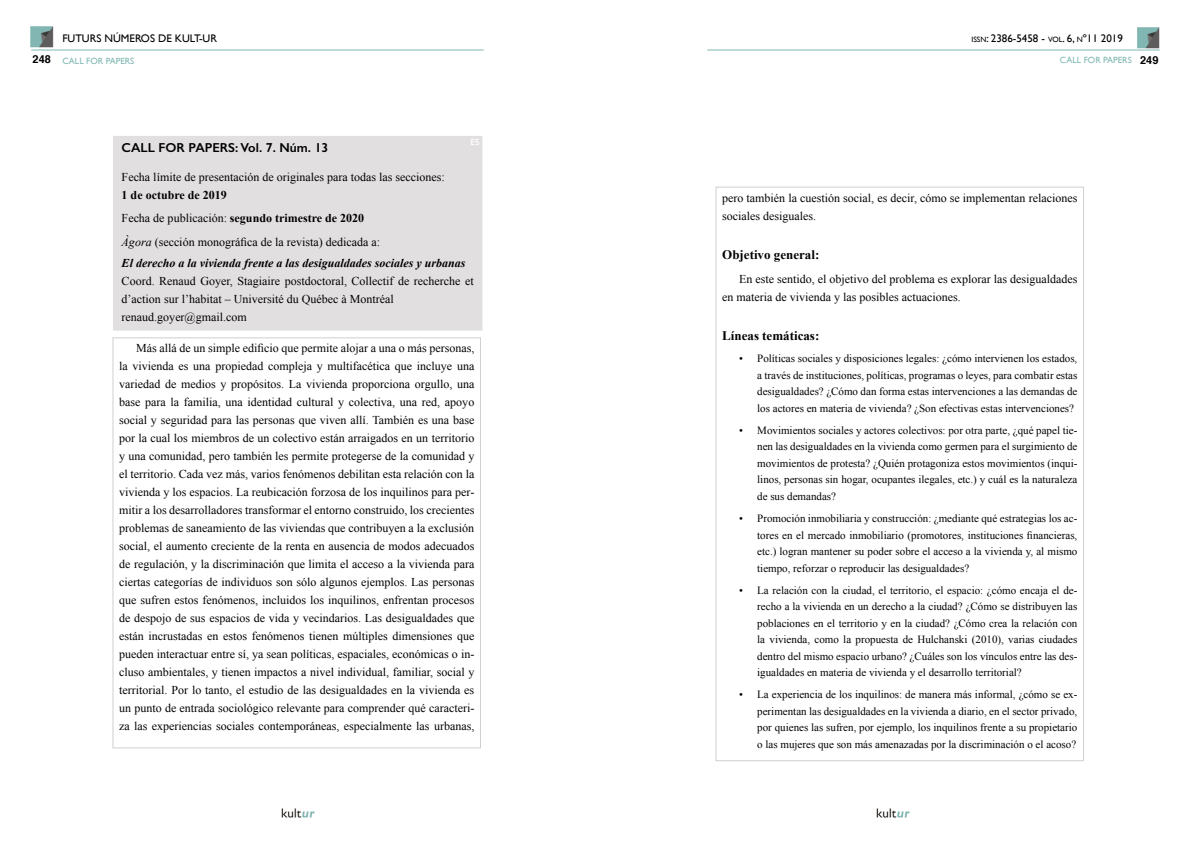
<style>
.page{position:relative;width:1191px;height:842px;background:#fff}
.page>*{position:absolute;margin:0;border:0;box-sizing:border-box;transform-origin:0 0}
.t1{font:700 13px "Times New Roman";color:#000}
.t2{font:600 13px "Gill Sans";color:#000}
.t3{font:12px/18px "Times New Roman";color:#000}
.t4{font:italic 700 12px "Times New Roman";color:#000}
.t5{font:11px/16.5px "Times New Roman";color:#000;text-align:justify}
.t6{font:11px "Gill Sans";color:#000}
.t7{font:11px "Gill Sans";color:#000}
.t8{font:700 11px "Helvetica";color:#000}
.t9{font:9px "Gill Sans";color:#81b8b3}
.t10{font:600 9px "Gill Sans";color:#fff;scale:.9 1}
.s1{font-size:7.7px}
.s2{font-style:inherit}
.s3{font-family:"Helvetica";font-weight:700;font-size:11px;color:#000}
.s4{font-weight:700}
.s5{font-style:italic}
</style>
<div class="page">
<img style="left:30px;top:26px;width:24px;height:22px">
<img style="left:876px;top:808px;width:34px;height:10px">
<img style="left:1137px;top:27px;width:23px;height:21px">
<img style="left:281px;top:808px;width:34px;height:10px">
<hr style="left:31px;top:49px;width:452px;height:1px;background:#81b8b3">
<hr style="left:707px;top:49px;width:452px;height:1px;background:#81b8b3">
<div style="left:114px;top:137px;width:367px;height:192px;background:#e2dfe0"></div>
<div style="left:113px;top:136px;width:369px;height:195px;border:3px solid #e2dfe0"></div>
<div style="left:112px;top:337px;width:369px;height:411px;border:1px solid #d0d0d0"></div>
<p class="t8" style="left:33px;top:50px;width:20px">248</p>
<p class="t7" style="left:62px;top:31px;width:156px">FUTURS NÚMEROS DE KULT-UR</p>
<p class="t6" style="left:971px;top:31px;width:153px"><span class="s1">ISSN</span>: 2386-5458 - <span class="s1">VOL</span><span class="s2">. 6,</span> <span class="s1">N</span><span class="s2">º11 2019</span></p>
<p class="t9" style="left:62px;top:55px;width:74px">CALL FOR PAPERS</p>
<p class="t9" style="left:1059px;top:55px;width:100px">CALL FOR PAPERS <span class="s3">249</span></p>
<p class="t10" style="left:470px;top:137px;width:11px">ES</p>
<p class="t2" style="left:122px;top:140px;width:208px">CALL FOR PAPERS: Vol. 7. Núm. 13</p>
<p class="t3" style="left:122px;top:167px;width:324px">Fecha límite de presentación de originales para todas las secciones:</p>
<p class="t3" style="left:122px;top:182px;width:260px;line-height:23.7px"><span class="s4">1 de octubre de 2019<br></span>Fecha de publicación: <span class="s4">segundo trimestre de 2020<br></span><span class="s5">Àgora</span> (sección monográfica de la revista) dedicada a:</p>
<p class="t4" style="left:122px;top:254px;width:345px">El derecho a la vivienda frente a las desigualdades sociales y urbanas</p>
<p class="t3" style="left:122px;top:271px;width:354px">Coord. Renaud Goyer, Stagiaire postdoctoral, Collectif de recherche et d’action sur l’habitat – Université du Québec à Montréal renaud.goyer@gmail.com</p>
<p class="t3" style="left:119px;top:339px;width:357px;text-align:justify;text-indent:17px">Más allá de un simple edificio que permite alojar a una o más personas, la vivienda es una propiedad compleja y multifacética que incluye una variedad de medios y propósitos. La vivienda proporciona orgullo, una base para la familia, una identidad cultural y colectiva, una red, apoyo social y seguridad para las personas que viven allí. También es una base por la cual los miembros de un colectivo están arraigados en un territorio y una comunidad, pero también les permite protegerse de la comunidad y el territorio. Cada vez más, varios fenómenos debilitan esta relación con la vivienda y los espacios. La reubicación forzosa de los inquilinos para per&shy;mitir a los desarrolladores transformar el entorno construido, los crecientes problemas de saneamiento de las viviendas que contribuyen a la exclusión social, el aumento creciente de la renta en ausencia de modos adecuados de regulación, y la discriminación que limita el acceso a la vivienda para ciertas categorías de individuos son sólo algunos ejemplos. Las personas que sufren estos fenómenos, incluidos los inquilinos, enfrentan procesos de despojo de sus espacios de vida y vecindarios. Las desigualdades que están incrustadas en estos fenómenos tienen múltiples dimensiones que pueden interactuar entre sí, ya sean políticas, espaciales, económicas o in&shy;cluso ambientales, y tienen impactos a nivel individual, familiar, social y territorial. Por lo tanto, el estudio de las desigualdades en la vivienda es un punto de entrada sociológico relevante para comprender qué caracteri&shy;za las experiencias sociales contemporáneas, especialmente las urbanas,</p>
<p class="t3" style="left:722px;top:188px;width:357px">pero también la cuestión social, es decir, cómo se implementan relaciones sociales desiguales.</p>
<p class="t1" style="left:722px;top:246px;width:99px">Objetivo general:</p>
<p class="t3" style="left:722px;top:269px;width:357px;text-indent:17px">En este sentido, el objetivo del problema es explorar las desigualdades en materia de vivienda y las posibles actuaciones.</p>
<p class="t1" style="left:722px;top:327px;width:99px">Líneas temáticas:</p>
<p class="t5" style="left:757px;top:350px;width:322px;text-indent:-18px">• Políticas sociales y disposiciones legales: ¿cómo intervienen los estados, a través de instituciones, políticas, programas o leyes, para combatir estas desigualdades? ¿Cómo dan forma estas intervenciones a las demandas de los actores en materia de vivienda? ¿Son efectivas estas intervenciones?</p>
<p class="t5" style="left:757px;top:422px;width:322px;text-indent:-18px">• Movimientos sociales y actores colectivos: por otra parte, ¿qué papel tie&shy;nen las desigualdades en la vivienda como germen para el surgimiento de movimientos de protesta? ¿Quién protagoniza estos movimientos (inqui&shy;linos, personas sin hogar, ocupantes ilegales, etc.) y cuál es la naturaleza de sus demandas?</p>
<p class="t5" style="left:757px;top:510px;width:322px;text-indent:-18px">• Promoción inmobiliaria y construcción: ¿mediante qué estrategias los ac&shy;tores en el mercado inmobiliario (promotores, instituciones financieras, etc.) logran mantener su poder sobre el acceso a la vivienda y, al mismo tiempo, reforzar o reproducir las desigualdades?</p>
<p class="t5" style="left:757px;top:582px;width:322px;text-indent:-18px">• La relación con la ciudad, el territorio, el espacio: ¿cómo encaja el de&shy;recho a la vivienda en un derecho a la ciudad? ¿Cómo se distribuyen las poblaciones en el territorio y en la ciudad? ¿Cómo crea la relación con la vivienda, como la propuesta de Hulchanski (2010), varias ciudades dentro del mismo espacio urbano? ¿Cuáles son los vínculos entre las des&shy;igualdades en materia de vivienda y el desarrollo territorial?</p>
<p class="t5" style="left:757px;top:686px;width:322px;text-indent:-18px">• La experiencia de los inquilinos: de manera más informal, ¿cómo se ex&shy;perimentan las desigualdades en la vivienda a diario, en el sector privado, por quienes las sufren, por ejemplo, los inquilinos frente a su propietario o las mujeres que son más amenazadas por la discriminación o el acoso?</p>
</div>
